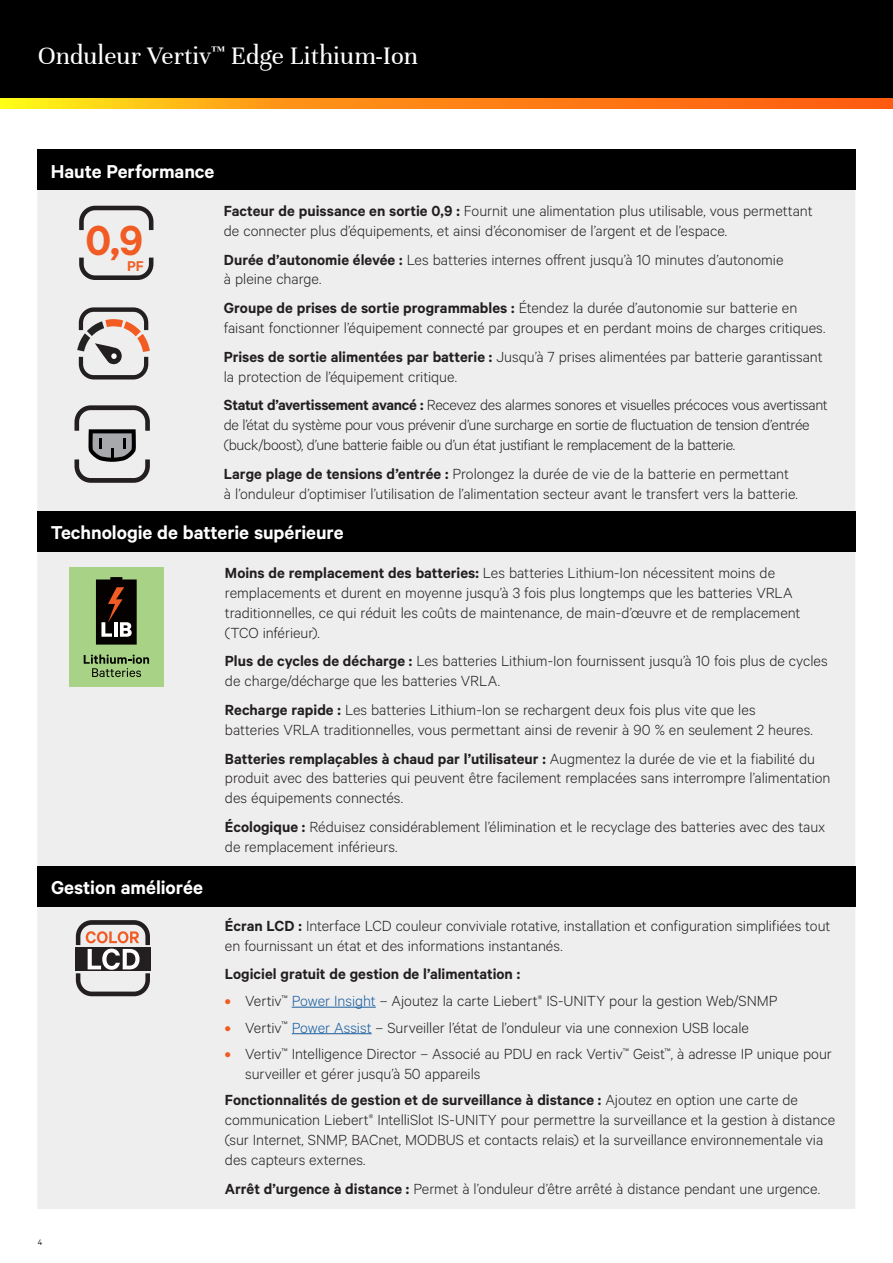
<style>
.page{position:relative;width:893px;height:1263px;background:#fff}
.page>*{position:absolute;margin:0;border:0;box-sizing:border-box;transform-origin:0 0}
.t1{font:600 47.25px "Calibre";color:#f15b24}
.t2{font:27px "Unna";color:#fff}
.Vertiv_Orange_Main_H{font:600 21px "Calibre";color:#fff}
.Vertiv_Body_Text{font:300 16.5px/19.8px "Calibre";letter-spacing:-.005em;color:#231f20}
.Vertiv_Body_Text-2{font:600 16.5px "Calibre";color:#231f20}
.t3{font:600 15.9px "Calibre";color:#f26026}
.t4{font:9px "Calibre";color:#231f20}
.s1{font-weight:600}
.s2{font-weight:600;color:#f15b24}
.s3{color:#175d9e}
</style>
<div class="page">
<div style="left:0;top:0;width:893px;height:108px;background:#000"></div>
<svg style="left:0;top:98px;width:893px;height:11px;background:#ff9014"></svg>
<div style="left:37px;top:176px;width:818px;height:1033px;background:#eee"></div>
<div style="left:37px;top:149px;width:818px;height:41px;background:#000"></div>
<div style="left:37px;top:511px;width:818px;height:40px;background:#000"></div>
<svg style="left:77px;top:307px;width:73px;height:72px"></svg>
<svg style="left:79px;top:206px;width:74px;height:24px"></svg>
<svg style="left:79px;top:258px;width:74px;height:22px"></svg>
<div style="left:76px;top:947px;width:75px;height:24px;background:#231f20"></div>
<svg style="left:76px;top:920px;width:74px;height:76px"></svg>
<svg style="left:74px;top:405px;width:76px;height:78px"></svg>
<div style="left:38px;top:866px;width:818px;height:40px;background:#000"></div>
<hr style="left:292px;top:1007px;width:84px;height:1px;background:#175d9e">
<hr style="left:292px;top:1033px;width:80px;height:1px;background:#175d9e">
<div style="left:69px;top:567px;width:95px;height:120px;background:#a8d387"></div>
<svg style="left:96px;top:577px;width:41px;height:68px;background:#332721"></svg>
<svg style="left:84px;top:654px;width:65px;height:23px"></svg>
<h2 class="t2" style="left:38px;top:40px;width:382px">Onduleur Vertiv<sup>™</sup> Edge Lithium-Ion</h2>
<p class="Vertiv_Orange_Main_H" style="left:51px;top:158px;width:165px">Haute Performance</p>
<p class="t1" style="left:86px;top:212px;width:59px">0,9</p>
<p class="t3" style="left:127px;top:257px;width:18px">PF</p>
<p class="Vertiv_Body_Text" style="left:224px;top:200px;width:590px"><span class="s1">Facteur de puissance en sortie 0,9 :</span> Fournit une alimentation plus utilisable, vous permettant de connecter plus d’équipements, et ainsi d’économiser de l’argent et de l’espace.</p>
<p class="Vertiv_Body_Text" style="left:224px;top:249px;width:561px"><span class="s1">Durée d’autonomie élevée :</span> Les batteries internes offrent jusqu’à 10 minutes d’autonomie à pleine charge.</p>
<p class="Vertiv_Body_Text" style="left:224px;top:297px;width:603px"><span class="s1">Groupe de prises de sortie programmables :</span> Étendez la durée d’autonomie sur batterie en faisant fonctionner l’équipement connecté par groupes et en perdant moins de charges critiques.</p>
<p class="Vertiv_Body_Text" style="left:224px;top:346px;width:600px"><span class="s1">Prises de sortie alimentées par batterie :</span> Jusqu’à 7 prises alimentées par batterie garantissant la protection de l’équipement critique.</p>
<p class="Vertiv_Body_Text" style="left:224px;top:395px;width:605px"><span class="s1">Statut d’avertissement avancé :</span> Recevez des alarmes sonores et visuelles précoces vous avertissant de l’état du système pour vous prévenir d’une surcharge en sortie de fluctuation de tension d’entrée (buck/boost), d’une batterie faible ou d’un état justifiant le remplacement de la batterie.</p>
<p class="Vertiv_Body_Text" style="left:224px;top:463px;width:575px"><span class="s1">Large plage de tensions d’entrée :</span> Prolongez la durée de vie de la batterie en permettant à l’onduleur d’optimiser l’utilisation de l’alimentation secteur avant le transfert vers la batterie.</p>
<p class="Vertiv_Orange_Main_H" style="left:51px;top:520px;width:294px">Technologie de batterie supérieure</p>
<p class="Vertiv_Orange_Main_H" style="left:51px;top:875px;width:153px">Gestion améliorée</p>
<p class="t4" style="left:38px;top:1236px;width:6px">4</p>
<p class="Vertiv_Body_Text" style="left:225px;top:562px;width:577px"><span class="s1">Moins de remplacement des batteries:</span> Les batteries Lithium-Ion nécessitent moins de remplacements et durent en moyenne jusqu’à 3 fois plus longtemps que les batteries VRLA traditionnelles, ce qui réduit les coûts de maintenance, de main-d’œuvre et de remplacement (TCO inférieur).</p>
<p class="Vertiv_Body_Text" style="left:225px;top:651px;width:604px"><span class="s1">Plus de cycles de décharge :</span> Les batteries Lithium-Ion fournissent jusqu’à 10 fois plus de cycles de charge/décharge que les batteries VRLA.</p>
<p class="Vertiv_Body_Text" style="left:225px;top:699px;width:589px"><span class="s1">Recharge rapide :</span> Les batteries Lithium-Ion se rechargent deux fois plus vite que les batteries VRLA traditionnelles, vous permettant ainsi de revenir à 90 % en seulement 2 heures.</p>
<p class="Vertiv_Body_Text" style="left:225px;top:748px;width:607px"><span class="s1">Batteries remplaçables à chaud par l’utilisateur :</span> Augmentez la durée de vie et la fiabilité du produit avec des batteries qui peuvent être facilement remplacées sans interrompre l’alimentation des équipements connectés.</p>
<p class="Vertiv_Body_Text" style="left:225px;top:816px;width:602px"><span class="s1">Écologique :</span> Réduisez considérablement l’élimination et le recyclage des batteries avec des taux de remplacement inférieurs.</p>
<p class="Vertiv_Body_Text" style="left:225px;top:915px;width:607px"><span class="s1">Écran LCD :</span> Interface LCD couleur conviviale rotative, installation et configuration simplifiées tout en fournissant un état et des informations instantanés.</p>
<p class="Vertiv_Body_Text-2" style="left:225px;top:964px;width:297px">Logiciel gratuit de gestion de l’alimentation :</p>
<p class="Vertiv_Body_Text" style="left:225px;top:990px;width:554px"><span class="s2">•</span> Vertiv<sup>™</sup> <span class="s3">Power Insight</span> – Ajoutez la carte Liebert<sup>®</sup> IS-UNITY pour la gestion Web/SNMP</p>
<p class="Vertiv_Body_Text" style="left:225px;top:1017px;width:526px"><span class="s2">•</span> Vertiv<sup>™</sup> <span class="s3">Power Assist</span> – Surveiller l’état de l’onduleur via une connexion USB locale</p>
<p class="Vertiv_Body_Text" style="left:245px;top:1043px;width:588px;text-indent:-20px"><span class="s2">•</span> Vertiv<sup>™</sup> Intelligence Director – Associé au PDU en rack Vertiv<sup>™</sup> Geist<sup>™</sup>, à adresse IP unique pour surveiller et gérer jusqu’à 50 appareils</p>
<p class="Vertiv_Body_Text" style="left:225px;top:1090px;width:612px"><span class="s1">Fonctionnalités de gestion et de surveillance à distance :</span> Ajoutez en option une carte de communication Liebert<sup>®</sup> IntelliSlot IS-UNITY pour permettre la surveillance et la gestion à distance (sur Internet, SNMP, BACnet, MODBUS et contacts relais) et la surveillance environnementale via des capteurs externes.</p>
<p class="Vertiv_Body_Text" style="left:225px;top:1178px;width:597px"><span class="s1">Arrêt d’urgence à distance :</span> Permet à l’onduleur d’être arrêté à distance pendant une urgence.</p>
</div>
